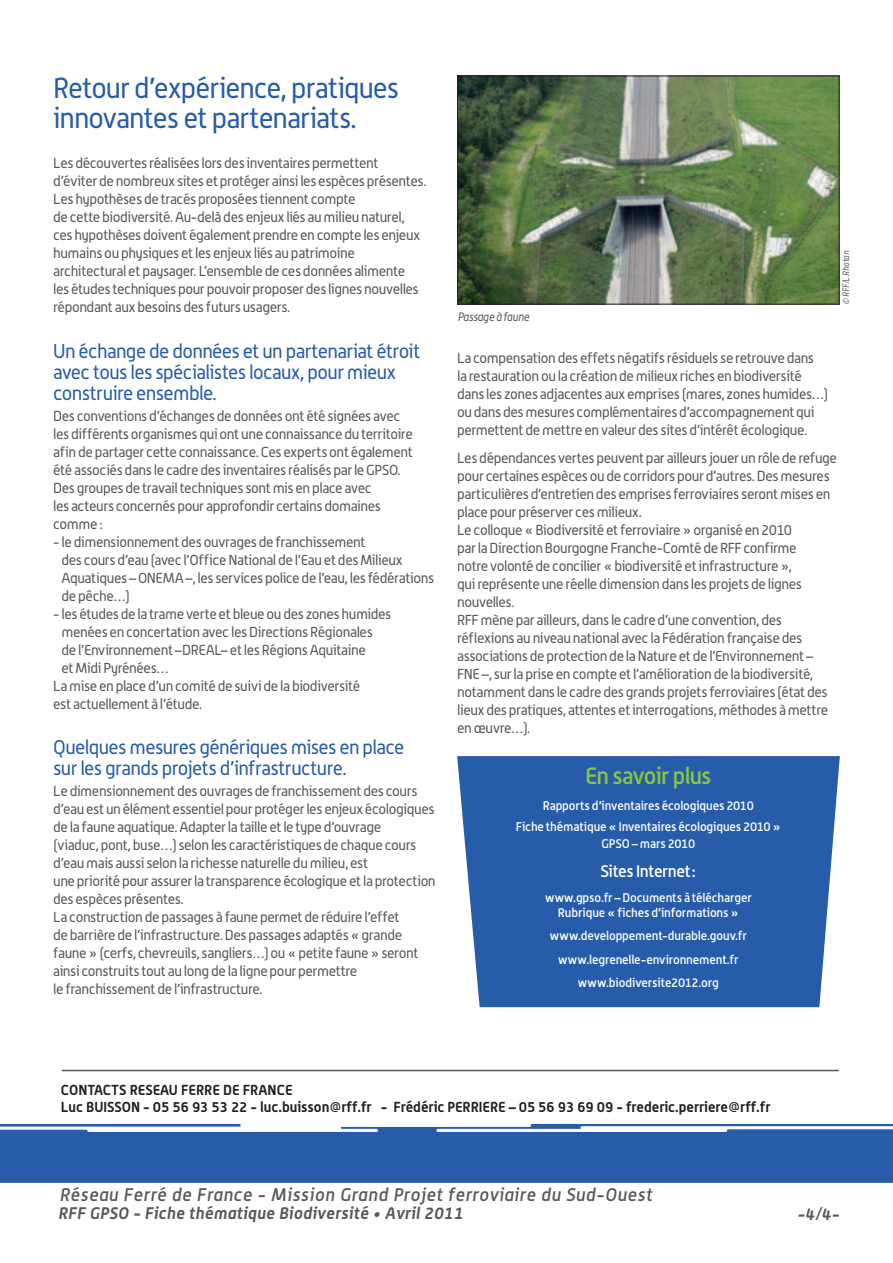
<style>
.page{position:relative;width:893px;height:1263px;background:#fff}
.page>*{position:absolute;margin:0;border:0;box-sizing:border-box;transform-origin:0 0}
.t1{font:28.5px/30px "Alwyn";letter-spacing:-.03em;color:#275caa}
.t2{font:500 23.25px "Alwyn";letter-spacing:-.03em;color:#8bc63e}
.t3{font:19.5px/21px "Alwyn";letter-spacing:-.03em;color:#275caa}
.t4{font:italic 500 18px "Alwyn";letter-spacing:.03em;color:#58595b}
.t5{font:italic 700 16.5px "Alwyn";letter-spacing:.02em;color:#57585a}
.t6{font:500 16.5px "Alwyn";letter-spacing:-.025em;color:#fff}
.t7{font:14.25px/18px "Alwyn";letter-spacing:-.03em;color:#57585a}
.t8{font:700 14.25px/17.1px "Alwyn";color:#231f20}
.t9{font:500 12.45px/23.5px "Alwyn";letter-spacing:-.01em;color:#fff;text-align:center}
.t10{font:italic 12px "Alwyn";letter-spacing:-.01em;color:#57585a;scale:.9 1}
.t11{font:italic 9px "Alwyn";color:#57585a;scale:.9 1}
</style>
<div class="page">
<div style="left:457px;top:756px;width:383px;height:251px;background:#275caa"></div>
<img style="left:459px;top:77px;width:379px;height:226px">
<div style="left:457px;top:75px;width:383px;height:230px;border:1px solid #231f20"></div>
<svg style="left:0;top:1124px;width:893px;height:59px;fill:#275caa"></svg>
<hr style="left:62px;top:1070px;width:777px;height:1px;background:#57585a">
<h1 class="t1" style="left:53px;top:73px;width:347px">Retour d’expérience, pratiques innovantes et partenariats.</h1>
<p class="t7" style="left:53px;top:153px;width:375px">Les découvertes réalisées lors des inventaires permettent<br>d’éviter de nombreux sites et protéger ainsi les espèces présentes.<br>Les hypothèses de tracés proposées tiennent compte<br>de cette biodiversité. Au-delà des enjeux liés au milieu naturel, ces hypothèses doivent également prendre en compte les enjeux humains ou physiques et les enjeux liés au patrimoine architectural et paysager. L’ensemble de ces données alimente<br>les études techniques pour pouvoir proposer des lignes nouvelles répondant aux besoins des futurs usagers.</p>
<h3 class="t3" style="left:53px;top:340px;width:369px">Un échange de données et un partenariat étroit avec tous les spécialistes locaux, pour mieux construire ensemble.</h3>
<p class="t7" style="left:53px;top:406px;width:361px">Des conventions d’échanges de données ont été signées avec les différents organismes qui ont une connaissance du territoire afin de partager cette connaissance. Ces experts ont également été associés dans le cadre des inventaires réalisés par le GPSO.<br>Des groupes de travail techniques sont mis en place avec<br>les acteurs concernés pour approfondir certains domaines comme :</p>
<p class="t7" style="left:62px;top:532px;width:374px;text-indent:-8px">- le dimensionnement des ouvrages de franchissement<br>des cours d’eau (avec l’Office National de l’Eau et des Milieux Aquatiques – ONEMA –, les services police de l’eau, les fédérations de pêche…)</p>
<p class="t7" style="left:53px;top:604px;width:340px">- les études de la trame verte et bleue ou des zones humides</p>
<p class="t7" style="left:62px;top:622px;width:313px">menées en concertation avec les Directions Régionales</p>
<p class="t7" style="left:62px;top:640px;width:306px">de l’Environnement –DREAL– et les Régions Aquitaine</p>
<p class="t7" style="left:62px;top:658px;width:109px">et Midi Pyrénées…</p>
<p class="t7" style="left:53px;top:676px;width:309px">La mise en place d’un comité de suivi de la biodiversité</p>
<p class="t7" style="left:53px;top:694px;width:151px">est actuellement à l’étude.</p>
<h3 class="t3" style="left:53px;top:737px;width:353px">Quelques mesures génériques mises en place sur les grands projets d’infrastructure.</h3>
<p class="t7" style="left:53px;top:782px;width:384px">Le dimensionnement des ouvrages de franchissement des cours d’eau est un élément essentiel pour protéger les enjeux écologiques de la faune aquatique. Adapter la taille et le type d’ouvrage<br>(viaduc, pont, buse…) selon les caractéristiques de chaque cours d’eau mais aussi selon la richesse naturelle du milieu, est<br>une priorité pour assurer la transparence écologique et la protection des espèces présentes.<br>La construction de passages à faune permet de réduire l’effet<br>de barrière de l’infrastructure. Des passages adaptés « grande faune » (cerfs, chevreuils, sangliers…) ou « petite faune » seront ainsi construits tout au long de la ligne pour permettre<br>le franchissement de l’infrastructure.</p>
<p class="t10" style="left:458px;top:309px;width:81px">Passage à faune</p>
<p class="t11" style="left:841px;top:305px;width:61px;rotate:-90deg">© RFF/L.Rhotan</p>
<p class="t7" style="left:457px;top:348px;width:373px">La compensation des effets négatifs résiduels se retrouve dans<br>la restauration ou la création de milieux riches en biodiversité dans les zones adjacentes aux emprises (mares, zones humides…) ou dans des mesures complémentaires d’accompagnement qui permettent de mettre en valeur des sites d’intérêt écologique.</p>
<p class="t7" style="left:457px;top:448px;width:381px">Les dépendances vertes peuvent par ailleurs jouer un rôle de refuge pour certaines espèces ou de corridors pour d’autres. Des mesures particulières d’entretien des emprises ferroviaires seront mises en place pour préserver ces milieux.<br>Le colloque « Biodiversité et ferroviaire » organisé en 2010<br>par la Direction Bourgogne Franche-Comté de RFF confirme<br>notre volonté de concilier « biodiversité et infrastructure »,<br>qui représente une réelle dimension dans les projets de lignes nouvelles.<br>RFF mène par ailleurs, dans le cadre d’une convention, des réflexions au niveau national avec la Fédération française des associations de protection de la Nature et de l’Environnement – FNE –, sur la prise en compte et l’amélioration de la biodiversité, notamment dans le cadre des grands projets ferroviaires (état des lieux des pratiques, attentes et interrogations, méthodes à mettre en œuvre…).</p>
<h2 class="t2" style="left:585px;top:762px;width:128px">En savoir plus</h2>
<p class="t9" style="left:516px;top:794px;width:267px;line-height:21.1px">Rapports d’inventaires écologiques 2010<br>Fiche thématique « Inventaires écologiques 2010 »</p>
<p class="t9" style="left:601px;top:831px;width:95px">GPSO – mars 2010</p>
<p class="t6" style="left:601px;top:861px;width:96px">Sites Internet:</p>
<p class="t9" style="left:545px;top:890px;width:208px;line-height:15px">www.gpso.fr – Documents à télécharger<br>Rubrique « fiches d’informations »</p>
<p class="t9" style="left:550px;top:924px;width:199px">www.developpement-durable.gouv.fr www.legrenelle-environnement.fr www.biodiversite2012.org</p>
<p class="t8" style="left:61px;top:1080px;width:711px">CONTACTS RESEAU FERRE DE FRANCE<br>Luc BUISSON - 05 56 93 53 22 - luc.buisson@rff.fr - Frédéric PERRIERE – 05 56 93 69 09 - frederic.perriere@rff.fr</p>
<p class="t4" style="left:59px;top:1184px;width:594px">Réseau Ferré de France - Mission Grand Projet ferroviaire du Sud-Ouest</p>
<p class="t5" style="left:58px;top:1203px;width:406px">RFF GPSO - Fiche thématique Biodiversité • Avril 2011</p>
<p class="t5" style="left:797px;top:1204px;width:44px">-4/4-</p>
</div>
